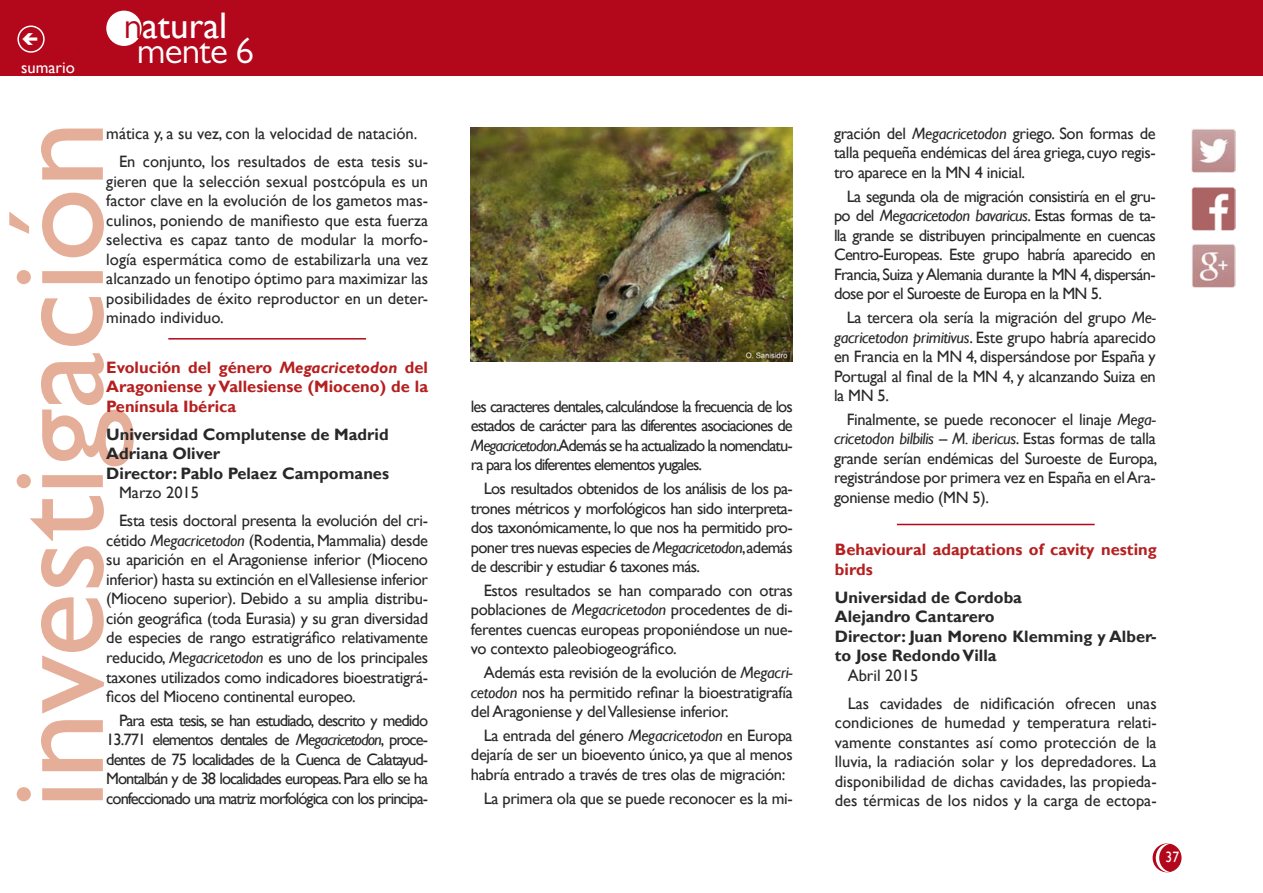
<style>
.page{position:relative;width:1263px;height:893px;background:#fff}
.page>*{position:absolute;margin:0;border:0;box-sizing:border-box;transform-origin:0 0}
.t1{font:135px "Gill Sans";color:#e5ae98}
.t2{font:37.05px "Gill Sans";color:#fff}
.t3{font:37.05px "Gill Sans MT Pro";letter-spacing:-.02em;color:#fff}
.t4{font:16.5px/19.5px "Gill Sans";letter-spacing:-.02em;color:#282829;text-align:justify}
.t5{font:700 16.5px/19.5px "Gill Sans";color:#282829}
.t6{font:700 16.5px/19.5px "Gill Sans";color:#b61f1f;text-align:justify}
.t7{font:16.5px/28px "Gill Sans";color:#282829}
.t8{font:16.5px "Gill Sans";color:#fff}
.t9{font:15px "Gill Sans";color:#fff;scale:.9 1}
.s1{font-family:"Gill Sans MT Pro";color:#b3071b}
.s2{font-style:italic}
</style>
<div class="page">
<div style="left:1153px;top:844px;width:28px;height:28px;background:#b3071b;border-radius:50%"></div>
<div style="left:1152px;top:843px;width:29px;height:29px;border:2px solid #b3071b;border-radius:50%"></div>
<div style="left:0;top:0;width:1263px;height:76px;background:#b3071b"></div>
<div style="left:107px;top:11px;width:34px;height:34px;background:#fff;border-radius:50%"></div>
<div style="left:106px;top:11px;width:36px;height:35px;border:2px solid #fff;border-radius:50%"></div>
<svg style="left:1156px;top:843px;width:15px;height:29px"></svg>
<div style="left:17px;top:26px;width:28px;height:27px;border:2px solid #fff;border-radius:50%"></div>
<img style="left:1191px;top:187px;width:44px;height:43px">
<img style="left:1191px;top:129px;width:44px;height:44px">
<img style="left:1191px;top:244px;width:44px;height:44px">
<img style="left:471px;top:128px;width:321px;height:233px">
<hr style="left:168px;top:338px;width:198px;height:2px;background:#b3071b">
<hr style="left:897px;top:524px;width:198px;height:1px;background:#b3071b">
<p class="t8" style="left:21px;top:58px;width:55px">sumario</p>
<h2 class="t2" style="left:124px;top:4px;width:105px"><span class="s1">n</span>atural</h2>
<h2 class="t3" style="left:137px;top:28px;width:119px">mente 6</h2>
<p class="t7" style="left:119px;top:120px;width:310px;text-indent:-13px">mática y, a su vez, con la velocidad de natación.<br>En conjunto, los resultados de esta tesis su-</p>
<p class="t4" style="left:106px;top:172px;width:323px">gieren que la selección sexual postcópula es un factor clave en la evolución de los gametos mas&shy;culinos, poniendo de manifiesto que esta fuerza selectiva es capaz tanto de modular la morfo&shy;logía espermática como de estabilizarla una vez alcanzado un fenotipo óptimo para maximizar las posibilidades de éxito reproductor en un deter&shy;minado individuo.</p>
<h1 class="t1" style="left:-21px;top:809px;width:690px;rotate:-90deg">investigación</h1>
<p class="t6" style="left:106px;top:358px;width:323px">Evolución del género <span class="s2">Megacricetodon</span> del Aragoniense y Vallesiense (Mioceno) de la Península Ibérica</p>
<p class="t5" style="left:106px;top:425px;width:284px">Universidad Complutense de Madrid<br>Adriana Oliver<br>Director: Pablo Pelaez Campomanes</p>
<p class="t4" style="left:119px;top:479px;width:310px;line-height:28px">Marzo 2015<br>Esta tesis doctoral presenta la evolución del cri-</p>
<p class="t4" style="left:106px;top:531px;width:323px">cétido <span class="s2">Megacricetodon</span> (Rodentia, Mammalia) desde su aparición en el Aragoniense inferior (Mioceno inferior) hasta su extinción en el Vallesiense inferior (Mioceno superior). Debido a su amplia distribu&shy;ción geográfica (toda Eurasia) y su gran diversidad de especies de rango estratigráfico relativamente reducido, <span class="s2">Megacricetodon</span> es uno de los principales taxones utilizados como indicadores bioestratigrá&shy;ficos del Mioceno continental europeo.</p>
<p class="t4" style="left:106px;top:711px;width:323px;text-indent:13px">Para esta tesis, se han estudiado, descrito y medido 13.771 elementos dentales de <span class="s2">Megacricetodon</span>, proce&shy;dentes de 75 localidades de la Cuenca de Calatayud-Montalbán y de 38 localidades europeas. Para ello se ha confeccionado una matriz morfológica con los principa-</p>
<p class="t4" style="left:471px;top:397px;width:323px">les caracteres dentales, calculándose la frecuencia de los estados de carácter para las diferentes asociaciones de <span class="s2">Megacricetodon</span>.Además se ha actualizado la nomenclatu&shy;ra para los diferentes elementos yugales.</p>
<p class="t4" style="left:471px;top:479px;width:323px;text-indent:13px">Los resultados obtenidos de los análisis de los pa&shy;trones métricos y morfológicos han sido interpreta&shy;dos taxonómicamente, lo que nos ha permitido pro&shy;poner tres nuevas especies de <span class="s2">Megacricetodon</span>,además de describir y estudiar 6 taxones más.</p>
<p class="t4" style="left:471px;top:581px;width:323px;text-indent:13px">Estos resultados se han comparado con otras poblaciones de <span class="s2">Megacricetodon</span> procedentes de di&shy;ferentes cuencas europeas proponiéndose un nue&shy;vo contexto paleobiogeográfico.</p>
<p class="t4" style="left:471px;top:663px;width:323px;text-indent:13px">Además esta revisión de la evolución de <span class="s2">Megacri&shy;cetodon</span> nos ha permitido refinar la bioestratigrafía del Aragoniense y del Vallesiense inferior.</p>
<p class="t4" style="left:471px;top:726px;width:323px;text-indent:13px">La entrada del género <span class="s2">Megacricetodon</span> en Europa dejaría de ser un bioevento único, ya que al menos habría entrado a través de tres olas de migración:</p>
<p class="t4" style="left:484px;top:789px;width:311px">La primera ola que se puede reconocer es la mi-</p>
<p class="t4" style="left:834px;top:124px;width:323px">gración del <span class="s2">Megacricetodon</span> griego. Son formas de talla pequeña endémicas del área griega, cuyo regis&shy;tro aparece en la MN 4 inicial.</p>
<p class="t4" style="left:834px;top:187px;width:323px;text-indent:13px">La segunda ola de migración consistiría en el gru&shy;po del <span class="s2">Megacricetodon bavaricus</span>. Estas formas de ta&shy;lla grande se distribuyen principalmente en cuencas Centro-Europeas. Este grupo habría aparecido en Francia, Suiza y Alemania durante la MN 4, dispersán&shy;dose por el Suroeste de Europa en la MN 5.</p>
<p class="t4" style="left:834px;top:308px;width:323px;text-indent:13px">La tercera ola sería la migración del grupo <span class="s2">Me&shy;gacricetodon primitivus</span>. Este grupo habría aparecido en Francia en la MN 4, dispersándose por España y Portugal al final de la MN 4, y alcanzando Suiza en la MN 5.</p>
<p class="t4" style="left:834px;top:410px;width:325px;text-indent:13px">Finalmente, se puede reconocer el linaje <span class="s2">Mega&shy;cricetodon bilbilis</span> – <span class="s2">M. ibericus</span>. Estas formas de talla grande serían endémicas del Suroeste de Europa, registrándose por primera vez en España en el Ara&shy;goniense medio (MN 5).</p>
<p class="t6" style="left:835px;top:540px;width:323px">Behavioural adaptations of cavity nesting birds</p>
<p class="t5" style="left:835px;top:588px;width:323px">Universidad de Cordoba<br>Alejandro Cantarero<br>Director: Juan Moreno Klemming y Alber&shy;to Jose Redondo Villa</p>
<p class="t7" style="left:848px;top:661px;width:310px">Abril 2015<br>Las cavidades de nidificación ofrecen unas</p>
<p class="t4" style="left:835px;top:713px;width:323px">condiciones de humedad y temperatura relati&shy;vamente constantes así como protección de la lluvia, la radiación solar y los depredadores. La disponibilidad de dichas cavidades, las propieda&shy;des térmicas de los nidos y la carga de ectopa-</p>
<p class="t9" style="left:1165px;top:849px;width:16px">37</p>
</div>
